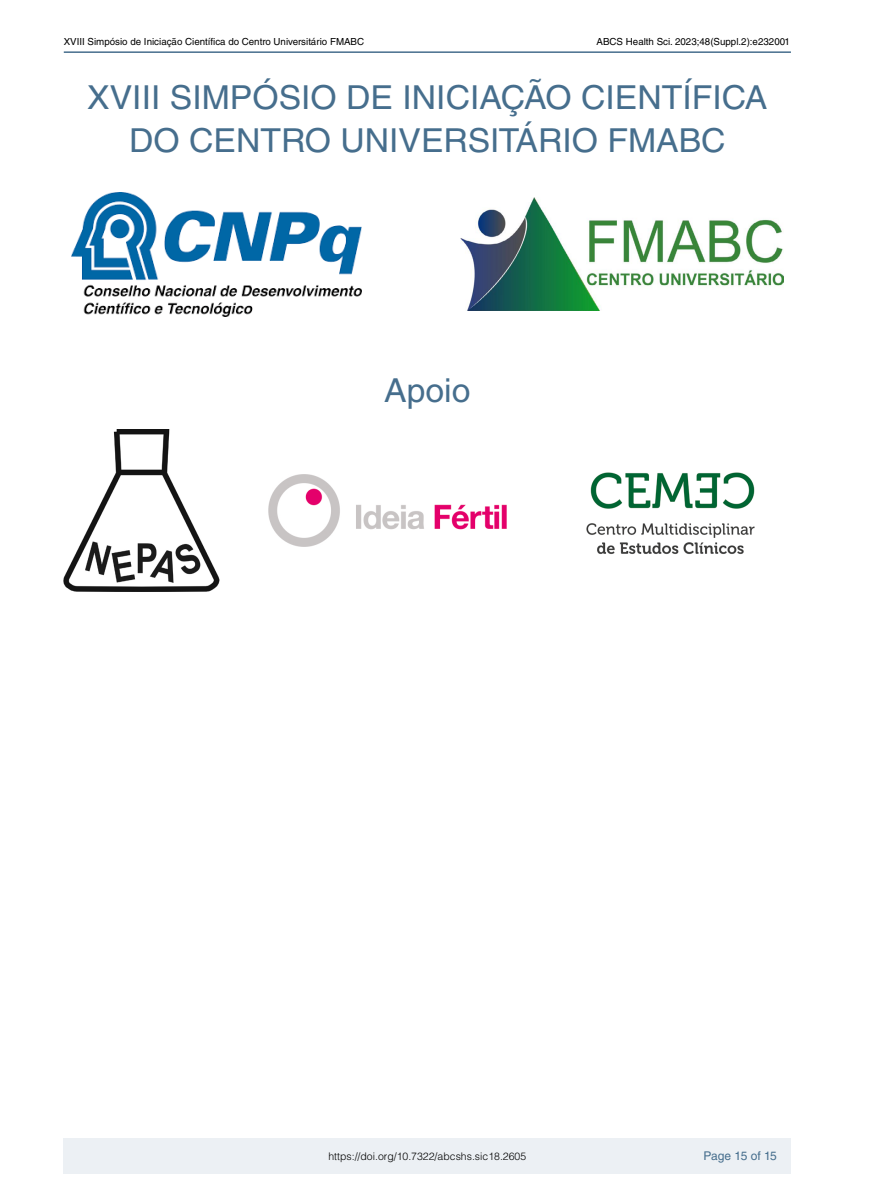
<style>
.page{position:relative;width:893px;height:1191px;background:#fff}
.page>*{position:absolute;margin:0;border:0;box-sizing:border-box;transform-origin:0 0}
.t1{font:33px/43.2px "Helvetica LT Std";color:#466e8d;text-align:center}
.t2{font:12px "Helvetica LT Std";letter-spacing:-.02em;color:#466e8d}
.t3{font:300 10.5px "Helvetica LT Std";color:#000}
.t4{font:9.75px "Helvetica LT Std";color:#000}
</style>
<div class="page">
<div style="left:64px;top:1138px;width:727px;height:35px;background:#ecf0f4"></div>
<hr style="left:64px;top:51px;width:727px;height:2px;background:#466e8d">
<img style="left:72px;top:192px;width:289px;height:124px">
<img style="left:461px;top:198px;width:322px;height:112px">
<img style="left:586px;top:472px;width:169px;height:82px">
<img style="left:268px;top:475px;width:238px;height:71px">
<img style="left:64px;top:429px;width:156px;height:163px">
<p class="t4" style="left:64px;top:36px;width:302px">XVIII Simpósio de Iniciação Científica do Centro Universitário FMABC</p>
<p class="t4" style="left:597px;top:36px;width:195px">ABCS Health Sci. 2023;48(Suppl.2):e232001</p>
<h1 class="t1" style="left:87px;top:75px;width:682px">XVIII SIMPÓSIO DE INICIAÇÃO CIENTÍFICA<br>DO CENTRO UNIVERSITÁRIO FMABC</h1>
<h1 class="t1" style="left:384px;top:368px;width:88px">Apoio</h1>
<p class="t3" style="left:328px;top:1149px;width:199px">https://doi.org/10.7322/abcshs.sic18.2605</p>
<p class="t2" style="left:704px;top:1148px;width:75px">Page 15 of 15</p>
</div>
